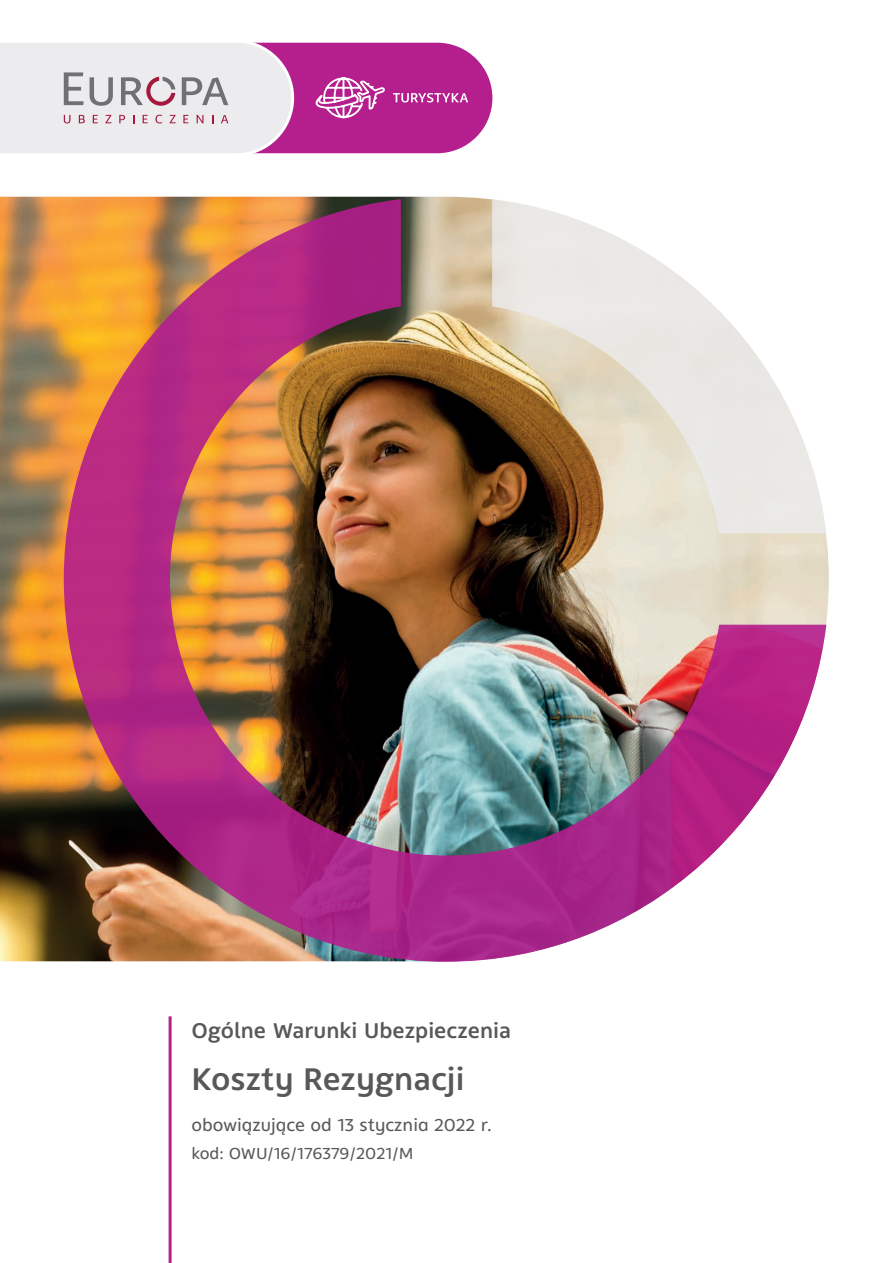
<style>
.page{position:relative;width:893px;height:1263px;background:#fff}
.page>*{position:absolute;margin:0;border:0;box-sizing:border-box;transform-origin:0 0}
.t1{font:500 35.25px "Bale";color:#57585a}
.t2{font:500 24px "Bale";color:#57585a}
.t3{font:19.5px "Bale";color:#57585a}
.t4{font:18px "Bale";color:#57585a}
</style>
<div class="page">
<hr style="left:169px;top:1016px;width:3px;height:247px;background:#b41e8d">
<img style="left:0;top:519px;width:829px;height:442px">
<img style="left:64px;top:199px;width:762px;height:763px">
<img style="left:0;top:42px;width:492px;height:477px">
<p class="t2" style="left:191px;top:1017px;width:321px">Ogólne Warunki Ubezpieczenia</p>
<h1 class="t1" style="left:191px;top:1060px;width:275px">Koszty Rezygnacji</h1>
<p class="t3" style="left:191px;top:1114px;width:302px">obowiązujące od 13 stycznia 2022 r.</p>
<p class="t4" style="left:191px;top:1144px;width:224px">kod: OWU/16/176379/2021/M</p>
</div>
